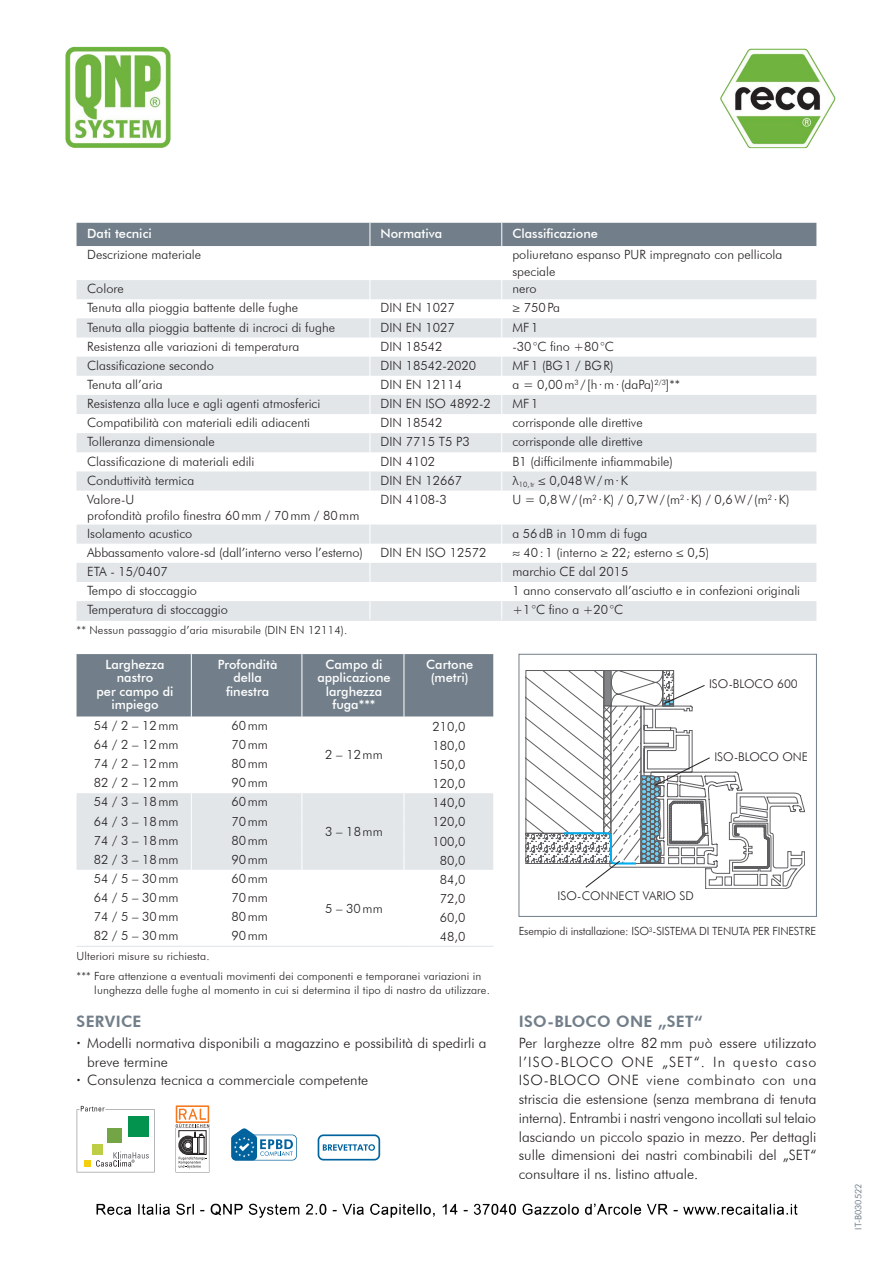
<style>
.page{position:relative;width:893px;height:1263px;background:#fff}
.page>*{position:absolute;margin:0;border:0;box-sizing:border-box;transform-origin:0 0}
.t1{font:800 15.75px "Futura BT";letter-spacing:.02em;color:#727f8a}
.t2{font:300 14.25px/18.8px "Futura BT";color:#231f20;text-align:justify}
.t3{font:300 12.75px/16.5px "Futura BT";color:#231f20}
.t4{font:500 12.75px/13.5px "Futura BT";color:#fff;text-align:center}
.t5{font:300 12.75px "Futura BT";letter-spacing:.06em;color:#231f20}
.t6{font:300 12px "Futura BT";color:#231f20}
.t7{font:300 11.25px/20px "Futura BT";letter-spacing:.01em;color:#231f20}
.t8{font:300 11.25px "Futura BT";letter-spacing:-.015em;color:#231f20}
.t9{font:9px "Futura BT";color:#727f8a}
.s1{font-family:"Helvetica Neue LTW1 G"}
.s2{font-weight:800}
</style>
<div class="page">
<img style="left:65px;top:46px;width:771px;height:1172px">
<p class="t4" style="left:87px;top:226px;width:66px">Dati tecnici</p>
<p class="t4" style="left:381px;top:226px;width:63px">Normativa</p>
<p class="t4" style="left:512px;top:226px;width:87px">Classificazione</p>
<p class="t3" style="left:87px;top:246px;width:115px">Descrizione materiale</p>
<p class="t3" style="left:512px;top:246px;width:272px">poliuretano espanso PUR impregnato con pellicola speciale</p>
<p class="t3" style="left:87px;top:280px;width:38px">Colore</p>
<p class="t3" style="left:512px;top:280px;width:26px">nero</p>
<p class="t3" style="left:87px;top:300px;width:213px">Tenuta alla pioggia battente delle fughe</p>
<p class="t3" style="left:381px;top:300px;width:76px">DIN EN 1027</p>
<p class="t3" style="left:512px;top:300px;width:49px"><span class="s1">≥</span> 750Pa</p>
<p class="t3" style="left:87px;top:319px;width:249px">Tenuta alla pioggia battente di incroci di fughe</p>
<p class="t3" style="left:381px;top:319px;width:76px">DIN EN 1027</p>
<p class="t3" style="left:512px;top:319px;width:27px">MF1</p>
<p class="t3" style="left:87px;top:338px;width:214px">Resistenza alle variazioni di temperatura</p>
<p class="t3" style="left:381px;top:338px;width:63px">DIN 18542</p>
<p class="t3" style="left:512px;top:338px;width:103px">-30°C fino +80°C</p>
<p class="t3" style="left:87px;top:357px;width:128px">Classificazione secondo</p>
<p class="t3" style="left:381px;top:357px;width:97px">DIN 18542-2020</p>
<p class="t5" style="left:512px;top:358px;width:103px">MF1 (BG1 / BGR)</p>
<p class="t3" style="left:87px;top:376px;width:77px">Tenuta all’aria</p>
<p class="t3" style="left:381px;top:376px;width:83px">DIN EN 12114</p>
<p class="t3" style="left:512px;top:376px;width:169px">a = 0,00m<sup>3</sup> / [h·m·(daPa)<sup>2/3</sup>]**</p>
<p class="t3" style="left:87px;top:395px;width:235px">Resistenza alla luce e agli agenti atmosferici</p>
<p class="t3" style="left:381px;top:395px;width:112px">DIN EN ISO 4892-2</p>
<p class="t3" style="left:512px;top:395px;width:27px">MF1</p>
<p class="t3" style="left:87px;top:414px;width:224px">Compatibilità con materiali edili adiacenti</p>
<p class="t3" style="left:381px;top:414px;width:63px">DIN 18542</p>
<p class="t3" style="left:512px;top:414px;width:132px">corrisponde alle direttive</p>
<p class="t3" style="left:87px;top:433px;width:129px">Tolleranza dimensionale</p>
<p class="t3" style="left:381px;top:433px;width:91px">DIN 7715 T5 P3</p>
<p class="t3" style="left:512px;top:433px;width:132px">corrisponde alle direttive</p>
<p class="t3" style="left:87px;top:453px;width:169px">Classificazione di materiali edili</p>
<p class="t3" style="left:381px;top:453px;width:56px">DIN 4102</p>
<p class="t3" style="left:512px;top:453px;width:162px">B1 (difficilmente infiammabile)</p>
<p class="t3" style="left:87px;top:472px;width:109px">Conduttività termica</p>
<p class="t3" style="left:381px;top:472px;width:83px">DIN EN 12667</p>
<p class="t3" style="left:512px;top:472px;width:117px"><span class="s1">λ</span><sub>10,tr</sub> <span class="s1">≤</span> 0,048W/m·K</p>
<p class="t3" style="left:87px;top:491px;width:274px">Valore-U<br>profondità profilo finestra 60mm / 70mm / 80mm</p>
<p class="t3" style="left:381px;top:491px;width:68px">DIN 4108-3</p>
<p class="t3" style="left:512px;top:491px;width:279px">U = 0,8W/(m<sup>2</sup> ·K) / 0,7W/(m<sup>2</sup> ·K) / 0,6W/(m<sup>2</sup> ·K)</p>
<p class="t3" style="left:87px;top:525px;width:107px">Isolamento acustico</p>
<p class="t3" style="left:512px;top:525px;width:137px">a 56dB in 10mm di fuga</p>
<p class="t3" style="left:87px;top:544px;width:277px">Abbassamento valore-sd (dall’interno verso l’esterno)</p>
<p class="t3" style="left:381px;top:544px;width:107px">DIN EN ISO 12572</p>
<p class="t3" style="left:512px;top:544px;width:199px"><span class="s1">≈</span> 40:1 (interno <span class="s1">≥</span> 22; esterno <span class="s1">≤</span> 0,5)</p>
<p class="t3" style="left:87px;top:563px;width:82px">ETA - 15/0407</p>
<p class="t3" style="left:512px;top:563px;width:118px">marchio CE dal 2015</p>
<p class="t3" style="left:87px;top:582px;width:111px">Tempo di stoccaggio</p>
<p class="t3" style="left:512px;top:582px;width:289px">1 anno conservato all’asciutto e in confezioni originali</p>
<p class="t3" style="left:87px;top:601px;width:142px">Temperatura di stoccaggio</p>
<p class="t3" style="left:512px;top:601px;width:112px">+1°C fino a +20°C</p>
<p class="t7" style="left:77px;top:620px;width:272px">** Nessun passaggio d’aria misurabile (DIN EN 12114).</p>
<p class="t4" style="left:97px;top:657px;width:78px">Larghezza nastro<br>per campo di impiego</p>
<p class="t4" style="left:218px;top:658px;width:61px">Profondità della finestra</p>
<p class="t4" style="left:317px;top:658px;width:75px">Campo di applicazione larghezza fuga***</p>
<p class="t4" style="left:426px;top:658px;width:49px">Cartone (metri)</p>
<p class="t3" style="left:94px;top:717px;width:86px">54 / 2 – 12mm</p>
<p class="t3" style="left:231px;top:717px;width:38px">60mm</p>
<p class="t3" style="left:325px;top:746px;width:59px">2 – 12mm</p>
<p class="t6" style="left:709px;top:676px;width:90px">ISO-BLOCO 600</p>
<p class="t3" style="left:433px;top:718px;width:35px">210,0</p>
<p class="t3" style="left:94px;top:736px;width:86px">64 / 2 – 12mm</p>
<p class="t3" style="left:231px;top:736px;width:38px">70mm</p>
<p class="t3" style="left:433px;top:737px;width:35px">180,0</p>
<p class="t3" style="left:94px;top:755px;width:86px">74 / 2 – 12mm</p>
<p class="t3" style="left:231px;top:755px;width:38px">80mm</p>
<p class="t3" style="left:433px;top:756px;width:35px">150,0</p>
<p class="t3" style="left:94px;top:774px;width:86px">82 / 2 – 12mm</p>
<p class="t3" style="left:231px;top:774px;width:38px">90mm</p>
<p class="t3" style="left:433px;top:775px;width:35px">120,0</p>
<p class="t3" style="left:94px;top:793px;width:86px">54 / 3 – 18mm</p>
<p class="t3" style="left:231px;top:793px;width:38px">60mm</p>
<p class="t3" style="left:325px;top:823px;width:59px">3 – 18mm</p>
<p class="t6" style="left:714px;top:749px;width:95px">ISO-BLOCO ONE</p>
<p class="t3" style="left:433px;top:794px;width:35px">140,0</p>
<p class="t3" style="left:94px;top:813px;width:86px">64 / 3 – 18mm</p>
<p class="t3" style="left:231px;top:813px;width:38px">70mm</p>
<p class="t3" style="left:433px;top:813px;width:35px">120,0</p>
<p class="t3" style="left:94px;top:832px;width:86px">74 / 3 – 18mm</p>
<p class="t3" style="left:231px;top:832px;width:38px">80mm</p>
<p class="t3" style="left:433px;top:833px;width:35px">100,0</p>
<p class="t3" style="left:94px;top:851px;width:86px">82 / 3 – 18mm</p>
<p class="t3" style="left:231px;top:851px;width:38px">90mm</p>
<p class="t3" style="left:440px;top:852px;width:27px">80,0</p>
<p class="t3" style="left:94px;top:870px;width:86px">54 / 5 – 30mm</p>
<p class="t3" style="left:231px;top:870px;width:38px">60mm</p>
<p class="t3" style="left:325px;top:900px;width:59px">5 – 30mm</p>
<p class="t3" style="left:440px;top:871px;width:27px">84,0</p>
<p class="t6" style="left:558px;top:888px;width:138px">ISO-CONNECT VARIO SD</p>
<p class="t3" style="left:94px;top:889px;width:86px">64 / 5 – 30mm</p>
<p class="t3" style="left:231px;top:889px;width:38px">70mm</p>
<p class="t3" style="left:440px;top:890px;width:27px">72,0</p>
<p class="t3" style="left:94px;top:908px;width:86px">74 / 5 – 30mm</p>
<p class="t3" style="left:231px;top:908px;width:38px">80mm</p>
<p class="t3" style="left:440px;top:909px;width:27px">60,0</p>
<p class="t3" style="left:94px;top:927px;width:86px">82 / 5 – 30mm</p>
<p class="t3" style="left:231px;top:927px;width:38px">90mm</p>
<p class="t3" style="left:440px;top:928px;width:27px">48,0</p>
<p class="t7" style="left:77px;top:946px;width:406px">Ulteriori misure su richiesta.<br>*** Fare attenzione a eventuali movimenti dei componenti e temporanei variazioni in</p>
<p class="t7" style="left:94px;top:980px;width:397px">lunghezza delle fughe al momento in cui si determina il tipo di nastro da utilizzare.</p>
<p class="t8" style="left:519px;top:924px;width:299px">Esempio di installazione: ISO<sup>3</sup>-SISTEMA DI TENUTA PER FINESTRE</p>
<p class="t1" style="left:77px;top:1012px;width:67px">SERVICE</p>
<p class="t2" style="left:77px;top:1033px;width:412px"><span class="s2">·</span> Modelli normativa disponibili a magazzino e possibilità di spedirli a</p>
<p class="t2" style="left:87px;top:1052px;width:82px">breve termine</p>
<p class="t2" style="left:77px;top:1071px;width:293px"><span class="s2">·</span> Consulenza tecnica a commerciale competente</p>
<p class="t1" style="left:519px;top:1012px;width:185px">ISO-BLOCO ONE „SET“</p>
<p class="t2" style="left:519px;top:1033px;width:299px">Per larghezze oltre 82 mm può essere utilizzato l’ISO-BLOCO ONE „SET“. In questo caso ISO-BLOCO ONE viene combinato con una striscia die estensione (senza membrana di tenuta interna). Entrambi i nastri vengono incollati sul telaio lasciando un piccolo spazio in mezzo. Per dettagli sulle dimensioni dei nastri combinabili del „SET“ consultare il ns. listino attuale.</p>
<p class="t9" style="left:853px;top:1229px;width:48px;rotate:-90deg">IT-B030522</p>
</div>
